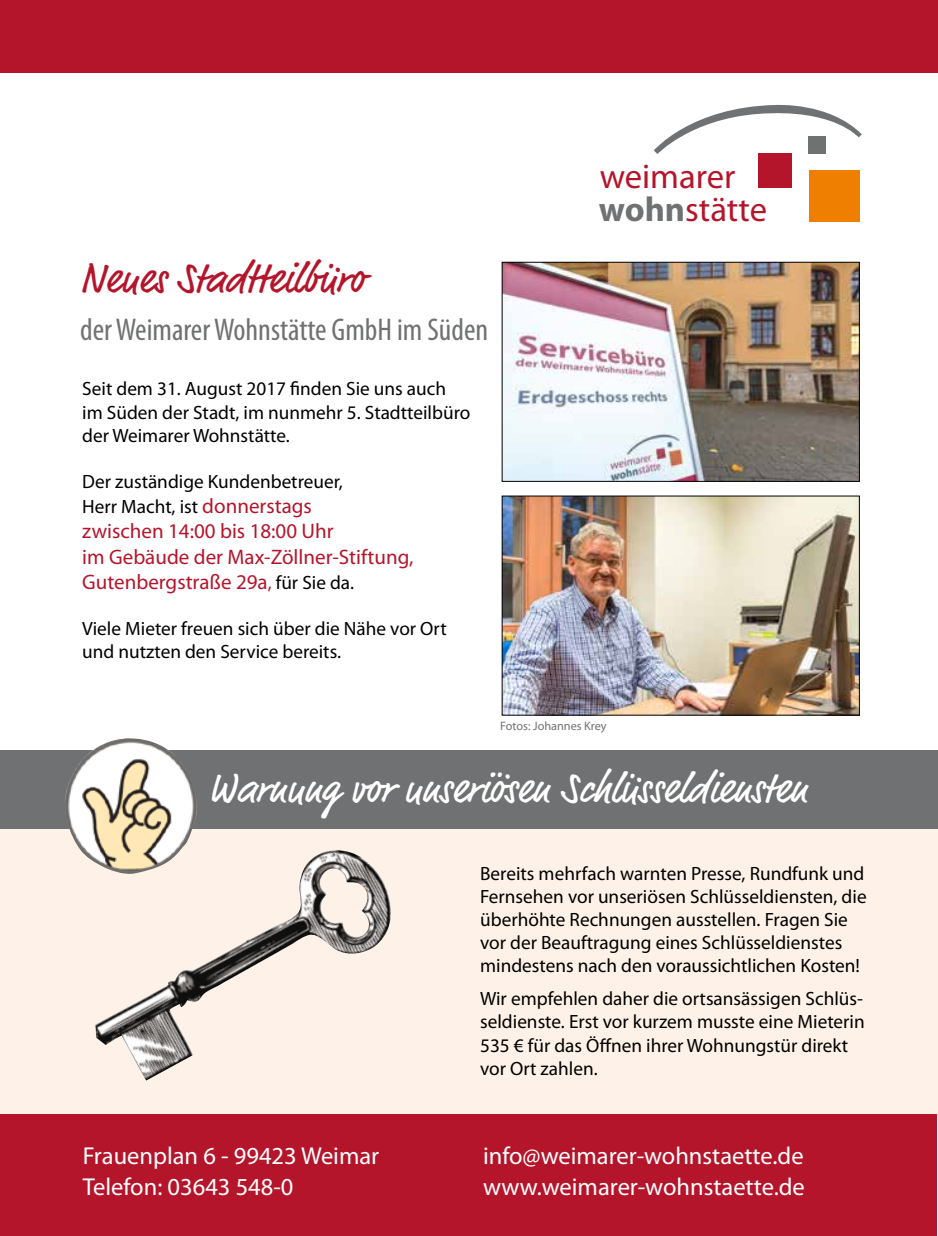
<style>
.page{position:relative;width:938px;height:1236px;background:#fff}
.page>*{position:absolute;margin:0;border:0;box-sizing:border-box;transform-origin:0 0}
.t1{font:42px "Market";color:#fff}
.t2{font:42px "Market";color:#b5152b}
.t3{font:34.65px/33.2px "Myriad Pro";color:#b5152b}
.t4{font:condensed 31.5px "Myriad Pro";color:#707172}
.t5{font:24.5px/31.5px "Myriad Pro";color:#fff}
.t6{font:21px/25.2px "Myriad Pro";color:#b5152b}
.t7{font:19.25px/23.1px "Myriad Pro";color:#000}
.t8{font:12.25px "Myriad Pro";color:#707172}
.s1{font-size:21px;color:#b5152b}
.s2{font-size:19.25px}
.s3{font-size:19.25px;color:#000}
.s4{font-weight:700;color:#707172}
</style>
<div class="page">
<div style="left:0;top:819px;width:938px;height:297px;background:#fef1e7"></div>
<div style="left:0;top:750px;width:938px;height:78px;background:#707172"></div>
<div style="left:758px;top:153px;width:34px;height:34px;background:#b5152b"></div>
<div style="left:808px;top:170px;width:51px;height:51px;background:#ee7f00"></div>
<svg style="left:654px;top:104px;width:207px;height:50px"></svg>
<div style="left:0;top:1114px;width:937px;height:121px;background:#b5152b"></div>
<div style="left:0;top:0;width:938px;height:73px;background:#b5152b"></div>
<img style="left:95px;top:850px;width:296px;height:230px">
<img style="left:503px;top:264px;width:354px;height:215px">
<div style="left:501px;top:262px;width:358px;height:219px;border:1px solid #000"></div>
<img style="left:503px;top:497px;width:354px;height:216px">
<img style="left:63px;top:738px;width:134px;height:137px">
<h1 class="t2" style="left:80px;top:253px;width:286px">Neues Stadtteilbüro</h1>
<h3 class="t4" style="left:80px;top:310px;width:409px">der Weimarer Wohnstätte GmbH im Süden</h3>
<p class="t7" style="left:82px;top:377px;width:389px">Seit dem 31. August 2017 finden Sie uns auch im Süden der Stadt, im nunmehr 5. Stadtteilbüro der Weimarer Wohnstätte.</p>
<p class="t7" style="left:82px;top:468px;width:262px;line-height:25.2px">Der zuständige Kundenbetreuer,<br>Herr Macht, ist <span class="s1">donnerstags</span></p>
<p class="t6" style="left:82px;top:518px;width:333px">zwischen 14:00 bis 18:00 Uhr<br>im Gebäude der Max-Zöllner-Stiftung,<br>Gutenbergstraße 29a<span class="s2">,</span> <span class="s3">für Sie da.</span></p>
<p class="t7" style="left:82px;top:616px;width:366px">Viele Mieter freuen sich über die Nähe vor Ort und nutzten den Service bereits.</p>
<h2 class="t3" style="left:599px;top:159px;width:169px">weimarer <span class="s4">wohn</span>stätte</h2>
<p class="t8" style="left:500px;top:718px;width:108px">Fotos: Johannes Krey</p>
<h1 class="t1" style="left:208px;top:763px;width:601px">Warnung vor unseriösen Schlüsseldiensten</h1>
<p class="t7" style="left:480px;top:861px;width:388px">Bereits mehrfach warnten Presse, Rundfunk und Fernsehen vor unseriösen Schlüsseldiensten, die überhöhte Rechnungen ausstellen. Fragen Sie vor der Beauftragung eines Schlüsseldienstes mindestens nach den voraussichtlichen Kosten!</p>
<p class="t7" style="left:480px;top:986px;width:386px">Wir empfehlen daher die ortsansässigen Schlüs&shy;seldienste. Erst vor kurzem musste eine Mieterin 535 € für das Öffnen ihrer Wohnungstür direkt vor Ort zahlen.</p>
<p class="t5" style="left:83px;top:1139px;width:298px">Frauenplan 6 - 99423 Weimar<br>Telefon: 03643 548-0</p>
<p class="t5" style="left:483px;top:1139px;width:323px">info@weimarer-wohnstaette.de www.weimarer-wohnstaette.de</p>
</div>
